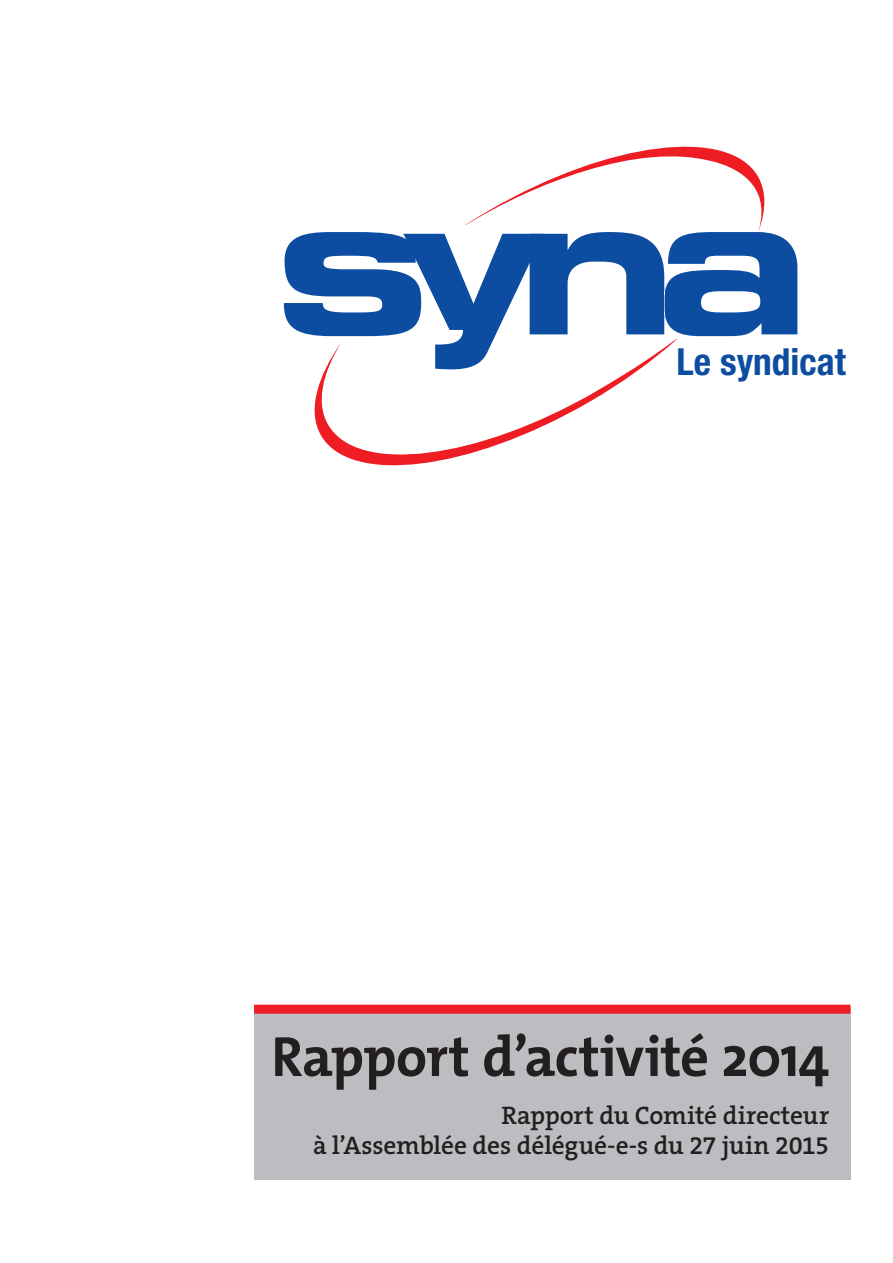
<style>
.page{position:relative;width:893px;height:1263px;background:#fff}
.page>*{position:absolute;margin:0;border:0;box-sizing:border-box;transform-origin:0 0}
.t1{font:57px "The Mix HP7 Bld";letter-spacing:-.015em;color:#231f20}
.t2{font:700 condensed 37.35px "Helvetica Neue";color:#0d4da1}
.t3{font:600 25.5px/30px "The Serif B W6";letter-spacing:-.005em;color:#231f20;text-align:right}
</style>
<div class="page">
<div style="left:254px;top:1008px;width:596px;height:172px;background:#bcbdc0"></div>
<div style="left:254px;top:1005px;width:596px;height:9px;background:#ee1d23"></div>
<svg style="left:284px;top:233px;width:513px;height:102px"></svg>
<svg style="left:307px;top:147px;width:464px;height:318px"></svg>
<h2 class="t2" style="left:677px;top:339px;width:171px">Le syndicat</h2>
<h1 class="t1" style="left:271px;top:1020px;width:559px">Rapport d’activité 2014</h1>
<p class="t3" style="left:313px;top:1100px;width:518px">Rapport du Comité directeur<br>à l’Assemblée des délégué-e-s du 27 juin 2015</p>
</div>
